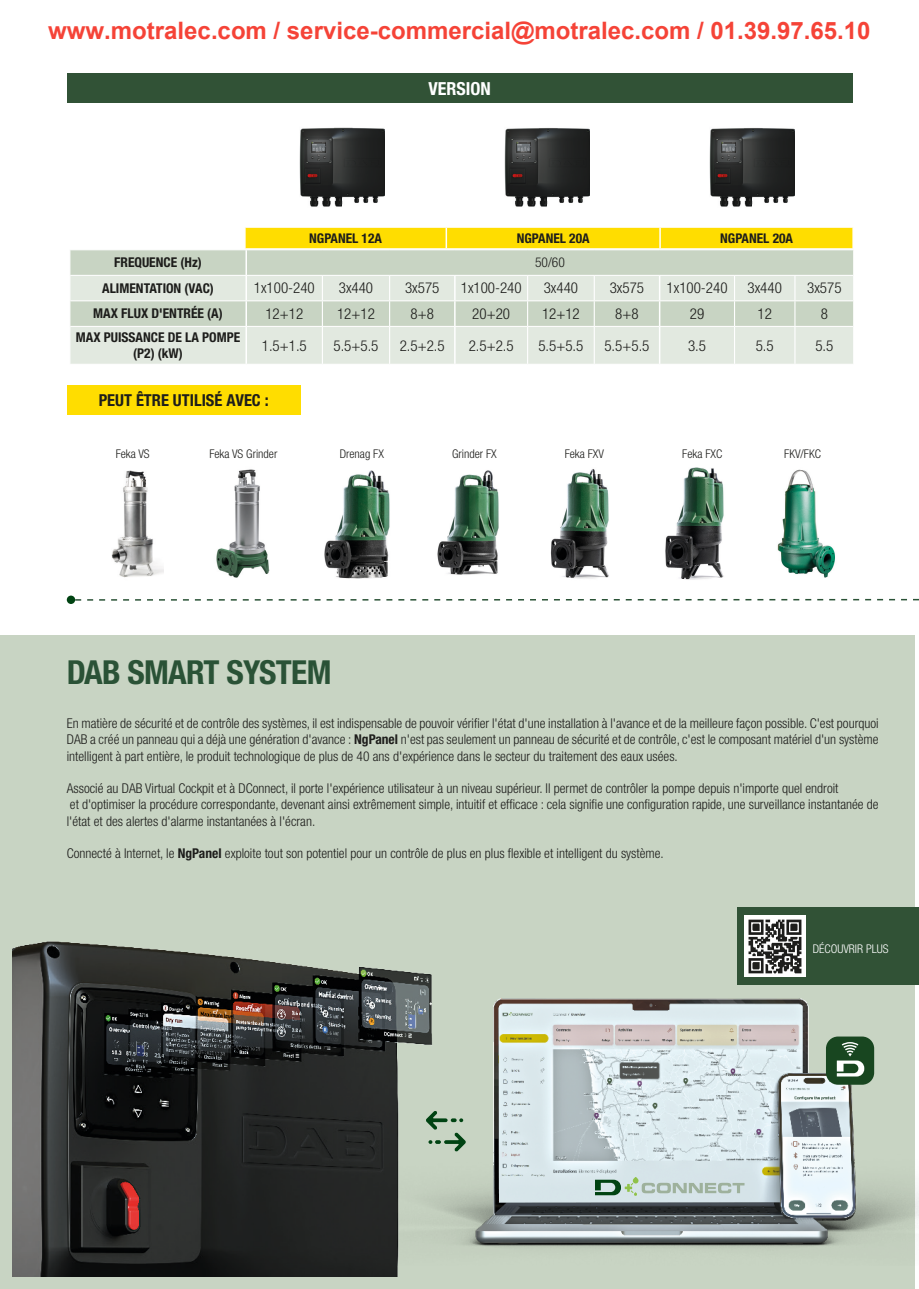
<style>
.page{position:relative;width:919px;height:1289px;background:#fff}
.page>*{position:absolute;margin:0;border:0;box-sizing:border-box;transform-origin:0 0}
.t1{font:700 condensed 33.15px "Helvetica Neue LT Std";letter-spacing:-.02em;color:#2a5236}
.t2{font:700 24px "Arial";color:#f54337}
.t3{font:700 condensed 18px "Helvetica Neue LT Std";color:#fff}
.t4{font:700 condensed 16.5px "Helvetica Neue LT Std";color:#1d1d1b}
.t5{font:300 condensed 15px "Helvetica Neue LT Std";color:#1d1d1b}
.t6{font:300 condensed 13.5px/16.2px "Helvetica Neue LT Std";color:#1d1d1b;text-align:justify}
.t7{font:700 condensed 13.5px/16.2px "Helvetica Neue LT Std";color:#1d1d1b;text-align:center}
.t8{font:700 condensed 13.35px "Helvetica Neue LT Std";color:#1d1d1b}
.t9{font:300 condensed 12px "Helvetica Neue LT Std";color:#1d1d1b}
.t10{font:300 condensed 12px "Helvetica Neue LT Std";color:#fff}
.s1{font-weight:700}
</style>
<div class="page">
<div style="left:0;top:635px;width:914px;height:653px;background:#c8d4c3"></div>
<img style="left:434px;top:995px;width:484px;height:270px">
<div style="left:67px;top:386px;width:233px;height:29px;background:#fd0"></div>
<div style="left:825px;top:1036px;width:49px;height:48px;background:#184620;border-radius:12px"></div>
<svg style="left:836px;top:1042px;width:28px;height:34px"></svg>
<svg style="left:595px;top:1177px;width:149px;height:18px;background:#b3c8bf"></svg>
<svg style="left:434px;top:1110px;width:32px;height:41px"></svg>
<div style="left:736px;top:907px;width:182px;height:78px;background:#315236"></div>
<div style="left:67px;top:74px;width:785px;height:29px;background:#315236"></div>
<svg style="left:75px;top:599px;width:843px;height:1px"></svg>
<div style="left:67px;top:595px;width:8px;height:9px;background:#004312;border-radius:50%"></div>
<img style="left:111px;top:470px;width:53px;height:108px">
<img style="left:324px;top:470px;width:66px;height:109px">
<img style="left:437px;top:470px;width:62px;height:105px">
<img style="left:550px;top:469px;width:59px;height:110px">
<img style="left:665px;top:467px;width:59px;height:113px">
<img style="left:777px;top:469px;width:58px;height:109px">
<img style="left:216px;top:469px;width:54px;height:109px">
<img style="left:13px;top:941px;width:421px;height:335px">
<svg style="left:70px;top:250px;width:174px;height:25px;background:#c9d4c4"></svg>
<svg style="left:70px;top:276px;width:783px;height:88px;background:#dfe6dd"></svg>
<hr style="left:322px;top:327px;width:1px;height:37px;background:#fff">
<hr style="left:389px;top:327px;width:1px;height:37px;background:#fff">
<hr style="left:527px;top:327px;width:1px;height:37px;background:#fff">
<hr style="left:593px;top:327px;width:1px;height:37px;background:#fff">
<hr style="left:734px;top:327px;width:1px;height:37px;background:#fff">
<hr style="left:794px;top:327px;width:1px;height:37px;background:#fff">
<hr style="left:245px;top:327px;width:2px;height:37px;background:#fff">
<svg style="left:244px;top:227px;width:610px;height:99px;background:#dcdca3"></svg>
<hr style="left:454px;top:327px;width:1px;height:37px;background:#fff">
<hr style="left:658px;top:276px;width:2px;height:24px;background:#fff">
<hr style="left:658px;top:301px;width:2px;height:25px;background:#fff">
<hr style="left:658px;top:327px;width:2px;height:37px;background:#fff">
<hr style="left:246px;top:249px;width:76px;height:1px;background:#fff">
<hr style="left:322px;top:249px;width:67px;height:1px;background:#fff">
<hr style="left:389px;top:249px;width:66px;height:1px;background:#fff">
<hr style="left:455px;top:249px;width:72px;height:1px;background:#fff">
<hr style="left:527px;top:249px;width:67px;height:1px;background:#fff">
<hr style="left:594px;top:249px;width:65px;height:1px;background:#fff">
<hr style="left:659px;top:249px;width:75px;height:1px;background:#fff">
<hr style="left:734px;top:249px;width:60px;height:1px;background:#fff">
<hr style="left:794px;top:249px;width:60px;height:1px;background:#fff">
<hr style="left:246px;top:275px;width:76px;height:1px;background:#fff">
<hr style="left:322px;top:275px;width:67px;height:1px;background:#fff">
<hr style="left:389px;top:275px;width:66px;height:1px;background:#fff">
<hr style="left:246px;top:300px;width:76px;height:1px;background:#fff">
<hr style="left:322px;top:300px;width:67px;height:1px;background:#fff">
<hr style="left:389px;top:300px;width:66px;height:1px;background:#fff">
<hr style="left:246px;top:326px;width:76px;height:1px;background:#fff">
<hr style="left:322px;top:326px;width:67px;height:1px;background:#fff">
<hr style="left:389px;top:326px;width:66px;height:1px;background:#fff">
<hr style="left:69px;top:249px;width:177px;height:1px;background:#fff">
<hr style="left:70px;top:275px;width:176px;height:1px;background:#fff">
<hr style="left:70px;top:300px;width:176px;height:1px;background:#fff">
<hr style="left:70px;top:326px;width:176px;height:1px;background:#fff">
<hr style="left:455px;top:275px;width:72px;height:1px;background:#fff">
<hr style="left:527px;top:275px;width:67px;height:1px;background:#fff">
<hr style="left:594px;top:275px;width:65px;height:1px;background:#fff">
<hr style="left:455px;top:300px;width:72px;height:1px;background:#fff">
<hr style="left:527px;top:300px;width:67px;height:1px;background:#fff">
<hr style="left:594px;top:300px;width:65px;height:1px;background:#fff">
<hr style="left:455px;top:326px;width:72px;height:1px;background:#fff">
<hr style="left:527px;top:326px;width:67px;height:1px;background:#fff">
<hr style="left:594px;top:326px;width:65px;height:1px;background:#fff">
<hr style="left:659px;top:275px;width:75px;height:1px;background:#fff">
<hr style="left:734px;top:275px;width:60px;height:1px;background:#fff">
<hr style="left:794px;top:275px;width:59px;height:1px;background:#fff">
<hr style="left:659px;top:300px;width:75px;height:1px;background:#fff">
<hr style="left:734px;top:300px;width:60px;height:1px;background:#fff">
<hr style="left:794px;top:300px;width:59px;height:1px;background:#fff">
<hr style="left:659px;top:326px;width:75px;height:1px;background:#fff">
<hr style="left:734px;top:326px;width:60px;height:1px;background:#fff">
<hr style="left:794px;top:326px;width:59px;height:1px;background:#fff">
<img style="left:299px;top:127px;width:85px;height:80px">
<img style="left:504px;top:128px;width:85px;height:79px">
<img style="left:709px;top:128px;width:85px;height:79px">
<img style="left:744px;top:916px;width:61px;height:60px">
<h2 class="t2" style="left:48px;top:18px;width:823px">www.motralec.com / service-commercial@motralec.com / 01.39.97.65.10</h2>
<p class="t3" style="left:428px;top:77px;width:64px">VERSION</p>
<p class="t8" style="left:309px;top:230px;width:74px">NGPANEL 12A</p>
<p class="t8" style="left:516px;top:230px;width:74px">NGPANEL 20A</p>
<p class="t8" style="left:720px;top:230px;width:74px">NGPANEL 20A</p>
<p class="t7" style="left:114px;top:254px;width:89px">FREQUENCE (Hz)</p>
<p class="t6" style="left:535px;top:254px;width:31px">50/60</p>
<p class="t7" style="left:102px;top:280px;width:113px">ALIMENTATION (VAC)</p>
<p class="t5" style="left:254px;top:279px;width:62px">1x100-240</p>
<p class="t5" style="left:339px;top:279px;width:36px">3x440</p>
<p class="t5" style="left:405px;top:279px;width:36px">3x575</p>
<p class="t5" style="left:461px;top:279px;width:62px">1x100-240</p>
<p class="t5" style="left:543px;top:279px;width:36px">3x440</p>
<p class="t5" style="left:609px;top:279px;width:36px">3x575</p>
<p class="t5" style="left:666px;top:279px;width:62px">1x100-240</p>
<p class="t5" style="left:747px;top:279px;width:36px">3x440</p>
<p class="t5" style="left:807px;top:279px;width:36px">3x575</p>
<p class="t7" style="left:93px;top:305px;width:131px">MAX FLUX D'ENTRÉE (A)</p>
<p class="t5" style="left:265px;top:305px;width:39px">12+12</p>
<p class="t5" style="left:337px;top:305px;width:39px">12+12</p>
<p class="t5" style="left:410px;top:305px;width:25px">8+8</p>
<p class="t5" style="left:472px;top:305px;width:39px">20+20</p>
<p class="t5" style="left:542px;top:305px;width:39px">12+12</p>
<p class="t5" style="left:615px;top:305px;width:25px">8+8</p>
<p class="t5" style="left:689px;top:305px;width:16px">29</p>
<p class="t5" style="left:757px;top:305px;width:16px">12</p>
<p class="t5" style="left:820px;top:305px;width:9px">8</p>
<p class="t7" style="left:76px;top:329px;width:166px">MAX PUISSANCE DE LA POMPE (P2) (kW)</p>
<p class="t5" style="left:262px;top:336px;width:46px">1.5+1.5</p>
<p class="t5" style="left:333px;top:336px;width:46px">5.5+5.5</p>
<p class="t5" style="left:399px;top:336px;width:46px">2.5+2.5</p>
<p class="t5" style="left:468px;top:336px;width:46px">2.5+2.5</p>
<p class="t5" style="left:538px;top:336px;width:46px">5.5+5.5</p>
<p class="t5" style="left:604px;top:336px;width:46px">5.5+5.5</p>
<p class="t5" style="left:688px;top:336px;width:19px">3.5</p>
<p class="t5" style="left:755px;top:336px;width:20px">5.5</p>
<p class="t5" style="left:815px;top:336px;width:20px">5.5</p>
<p class="t4" style="left:99px;top:390px;width:171px">PEUT ÊTRE UTILISÉ AVEC :</p>
<p class="t9" style="left:116px;top:446px;width:35px">Feka VS</p>
<p class="t9" style="left:209px;top:446px;width:69px">Feka VS Grinder</p>
<p class="t9" style="left:340px;top:446px;width:46px">Drenag FX</p>
<p class="t9" style="left:452px;top:446px;width:46px">Grinder FX</p>
<p class="t9" style="left:564px;top:446px;width:41px">Feka FXV</p>
<p class="t9" style="left:682px;top:446px;width:41px">Feka FXC</p>
<p class="t9" style="left:784px;top:446px;width:38px">FKV/FKC</p>
<p class="t1" style="left:67px;top:652px;width:266px">DAB SMART SYSTEM</p>
<p class="t6" style="left:67px;top:715px;width:813px">En matière de sécurité et de contrôle des systèmes, il est indispensable de pouvoir vérifier l'état d'une installation à l'avance et de la meilleure façon possible. C'est pourquoi DAB a créé un panneau qui a déjà une génération d'avance : <span class="s1">NgPanel</span> n'est pas seulement un panneau de sécurité et de contrôle, c'est le composant matériel d'un système intelligent à part entière, le produit technologique de plus de 40 ans d'expérience dans le secteur du traitement des eaux usées.</p>
<p class="t6" style="left:67px;top:780px;width:773px">Associé au DAB Virtual Cockpit et à DConnect, il porte l'expérience utilisateur à un niveau supérieur. Il permet de contrôler la pompe depuis n'importe quel endroit</p>
<p class="t6" style="left:67px;top:796px;width:813px">et d'optimiser la procédure correspondante, devenant ainsi extrêmement simple, intuitif et efficace : cela signifie une configuration rapide, une surveillance instantanée de l'état et des alertes d'alarme instantanées à l'écran.</p>
<p class="t6" style="left:67px;top:845px;width:598px">Connecté à Internet, le <span class="s1">NgPanel</span> exploite tout son potentiel pour un contrôle de plus en plus flexible et intelligent du système.</p>
<p class="t10" style="left:812px;top:941px;width:77px">DÉCOUVRIR PLUS</p>
</div>
